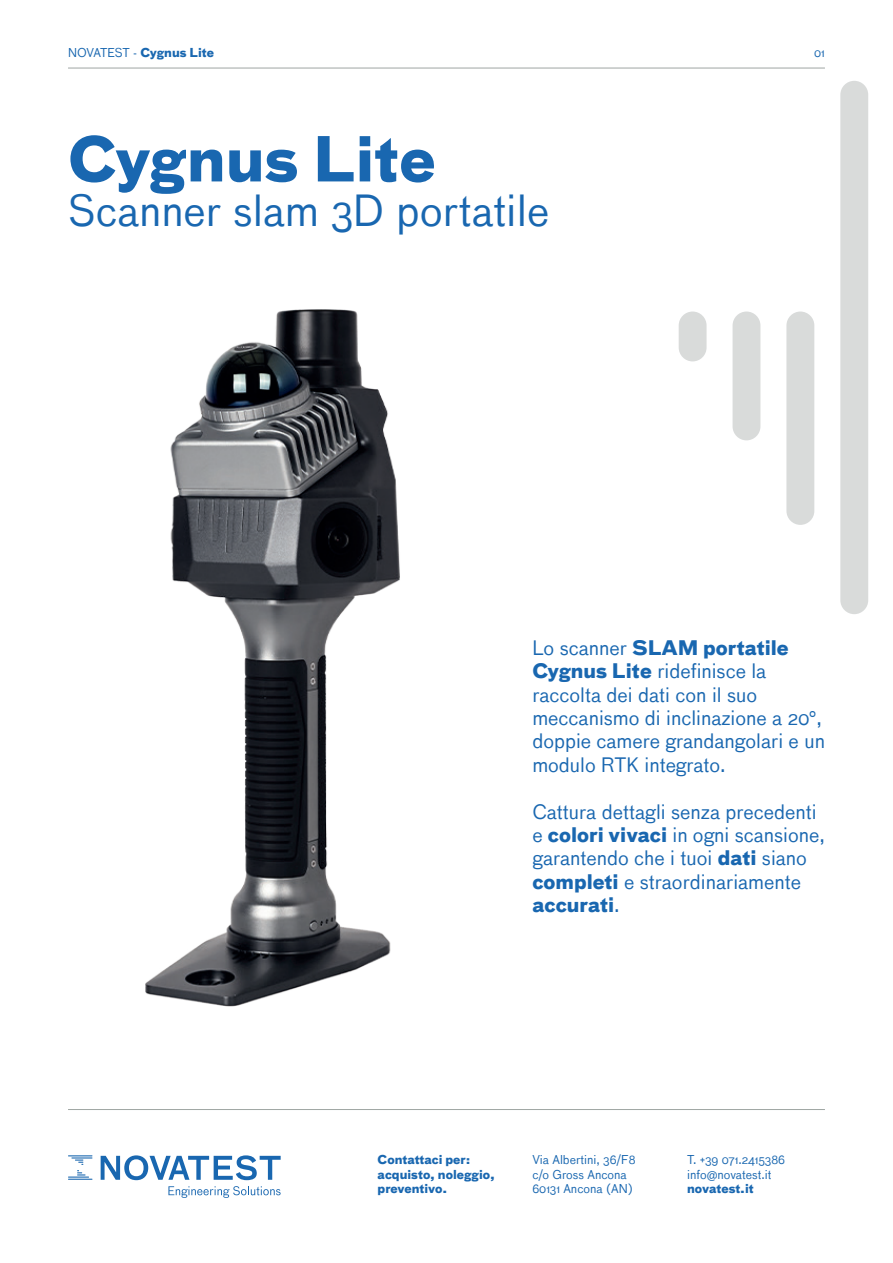
<style>
.page{position:relative;width:893px;height:1263px;background:#fff}
.page>*{position:absolute;margin:0;border:0;box-sizing:border-box;transform-origin:0 0}
.t1{font:700 60px "Bau";color:#1967b0}
.t2{font:42px "Bau";color:#1967b0}
.t3{font:19.5px/23.4px "Bau";color:#1967b0}
.t4{font:12px/14.4px "Bau";color:#1967b0}
.t5{font:700 12px/14.4px "Bau";color:#1967b0}
.s1{font-weight:400}
.s2{font-weight:700}
</style>
<div class="page">
<hr style="left:68px;top:68px;width:757px;height:1px;background:#9fa6a3">
<hr style="left:68px;top:1109px;width:757px;height:1px;background:#9fa6a3">
<svg style="left:68px;top:1155px;width:24px;height:25px"></svg>
<svg style="left:101px;top:1155px;width:180px;height:25px"></svg>
<svg style="left:168px;top:1186px;width:113px;height:12px"></svg>
<div style="left:840px;top:81px;width:28px;height:533px;background:#d9dbda;border-radius:14px"></div>
<div style="left:786px;top:311px;width:28px;height:214px;background:#d9dbda;border-radius:14px"></div>
<div style="left:732px;top:311px;width:28px;height:129px;background:#d9dbda;border-radius:14px"></div>
<div style="left:679px;top:311px;width:28px;height:50px;background:#d9dbda;border-radius:14px"></div>
<img style="left:145px;top:309px;width:255px;height:698px">
<p class="t5" style="left:68px;top:45px;width:148px"><span class="s1">NOVATEST -</span> Cygnus Lite</p>
<h1 class="t1" style="left:68px;top:118px;width:369px">Cygnus Lite</h1>
<h2 class="t2" style="left:68px;top:186px;width:483px">Scanner slam 3D portatile</h2>
<p class="t4" style="left:814px;top:46px;width:12px">01</p>
<p class="t3" style="left:532px;top:636px;width:294px">Lo scanner <span class="s2">SLAM portatile<br>Cygnus Lite</span> ridefinisce la raccolta dei dati con il suo meccanismo di inclinazione a 20°, doppie camere grandangolari e un modulo RTK integrato.</p>
<p class="t3" style="left:532px;top:800px;width:294px">Cattura dettagli senza precedenti e <span class="s2">colori vivaci</span> in ogni scansione, garantendo che i tuoi <span class="s2">dati</span> siano <span class="s2">completi</span> e straordinariamente <span class="s2">accurati</span>.</p>
<p class="t5" style="left:378px;top:1152px;width:119px">Contattaci per: acquisto, noleggio, preventivo.</p>
<p class="t4" style="left:532px;top:1153px;width:105px">Via Albertini, 36/F8 c/o Gross Ancona<br>60131 Ancona (AN)</p>
<p class="t4" style="left:687px;top:1153px;width:99px">T. +39 071.2415386 info@novatest.it</p>
<p class="t5" style="left:687px;top:1181px;width:68px">novatest.it</p>
</div>
